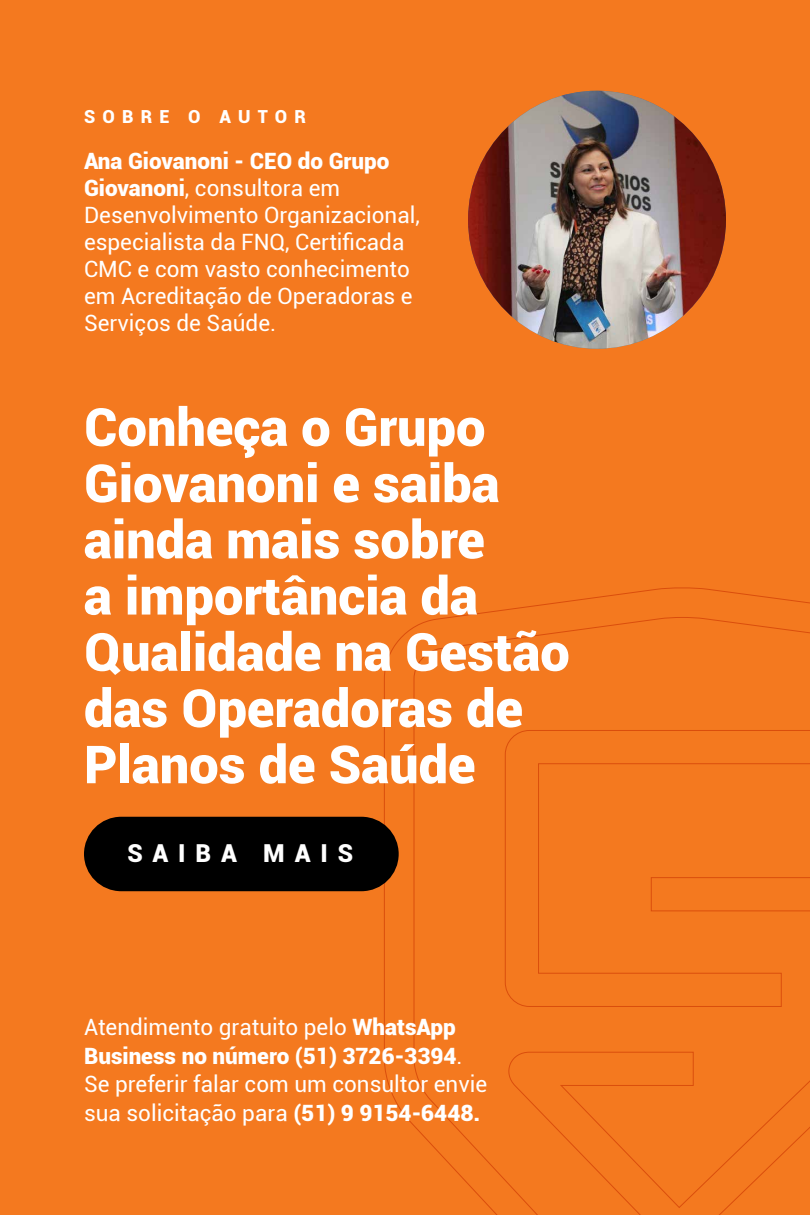
<style>
.page{position:relative;width:810px;height:1215px;background:#f4791f}
.page>*{position:absolute;margin:0;border:0;box-sizing:border-box;transform-origin:0 0}
.t1{font:900 52.5px/56.2px "Roboto";color:#fff}
.t2{font:900 24.75px "Roboto";letter-spacing:.4em;color:#fff}
.t3{font:22.5px/27px "Roboto";color:#fff}
.t4{font:900 18px "Roboto";letter-spacing:.4em;color:#fff}
.s1{font-weight:900}
</style>
<div class="page">
<svg style="left:384px;top:587px;width:426px;height:628px"></svg>
<img style="left:468px;top:91px;width:258px;height:258px;border-radius:129px">
<div style="left:84px;top:817px;width:315px;height:74px;background:#000;border-radius:37px"></div>
<p class="t4" style="left:84px;top:104px;width:224px">SOBRE O AUTOR</p>
<p class="t3" style="left:84px;top:147px;width:337px"><span class="s1">Ana Giovanoni - CEO do Grupo<br>Giovanoni</span>, consultora em<br>Desenvolvimento Organizacional, especialista da FNQ, Certificada<br>CMC e com vasto conhecimento em Acreditação de Operadoras e<br>Serviços de Saúde.</p>
<h1 class="t1" style="left:84px;top:397px;width:487px">Conheça o Grupo<br>Giovanoni e saiba ainda mais sobre<br>a importância da<br>Qualidade na Gestão das Operadoras de<br>Planos de Saúde</h1>
<p class="t2" style="left:127px;top:836px;width:227px">SAIBA MAIS</p>
<p class="t3" style="left:84px;top:1012px;width:405px;line-height:28.5px">Atendimento gratuito pelo <span class="s1">WhatsApp Business no número (51) 3726-3394</span>.<br>Se preferir falar com um consultor envie sua solicitação para <span class="s1">(51) 9 9154-6448.</span></p>
</div>
